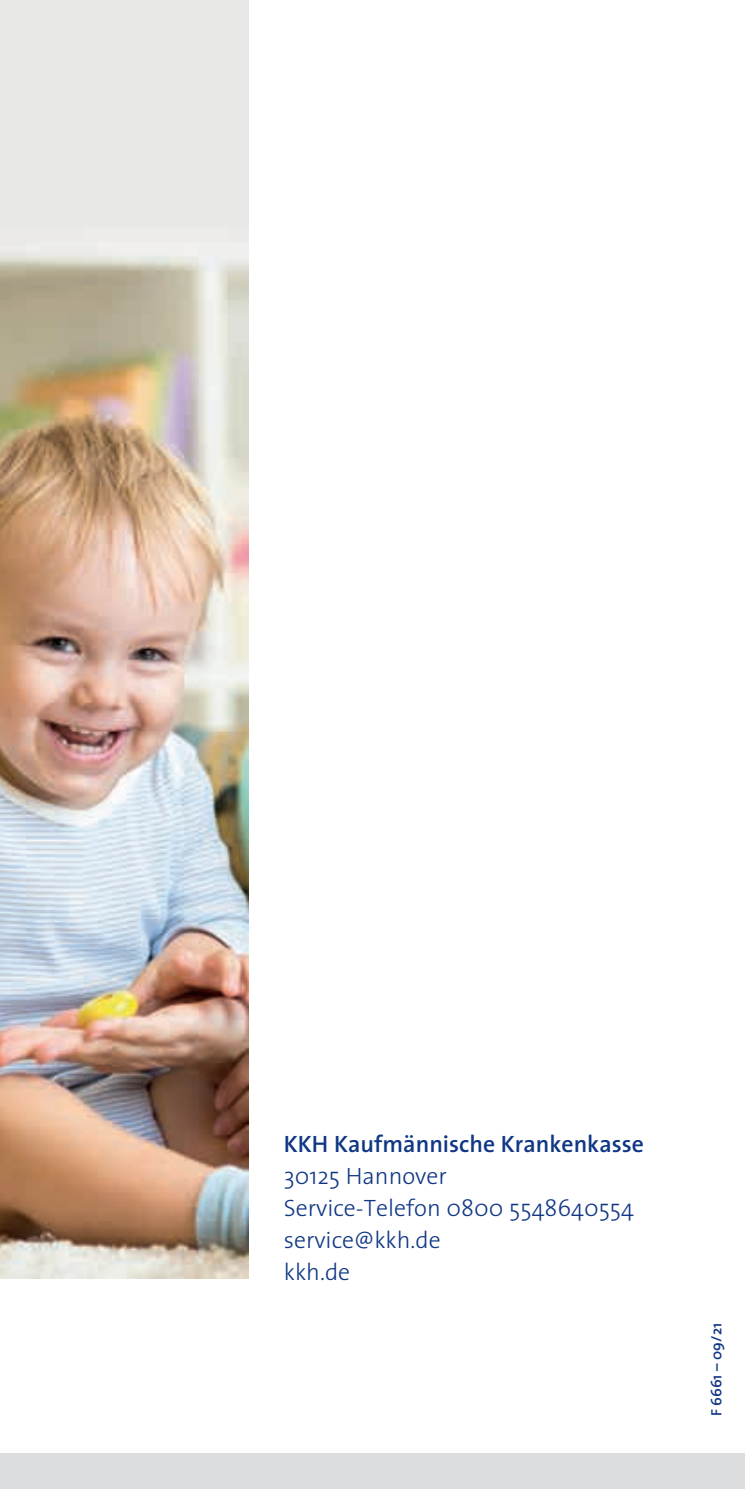
<style>
.page{position:relative;width:745px;height:1489px;background:#fff}
.page>*{position:absolute;margin:0;border:0;box-sizing:border-box;transform-origin:0 0}
.t1{font:300 23.75px/32px "The Sans";color:#103785}
.t2{font:600 23.75px "The Sans";color:#103785}
.t3{font:600 15px "The Sans";color:#103785}
</style>
<div class="page">
<div style="left:0;top:1453px;width:744px;height:35px;background:#dcdddf"></div>
<img style="left:0;top:0;width:248px;height:1277px">
<p class="t2" style="left:283px;top:1124px;width:361px">KKH Kaufmännische Krankenkasse</p>
<p class="t1" style="left:283px;top:1159px;width:351px">30125 Hannover<br>Service-Telefon 0800 5548640554 service@kkh.de<br>kkh.de</p>
<p class="t3" style="left:703px;top:1416px;width:95px;rotate:-90deg">F 6661 – 09/21</p>
</div>
